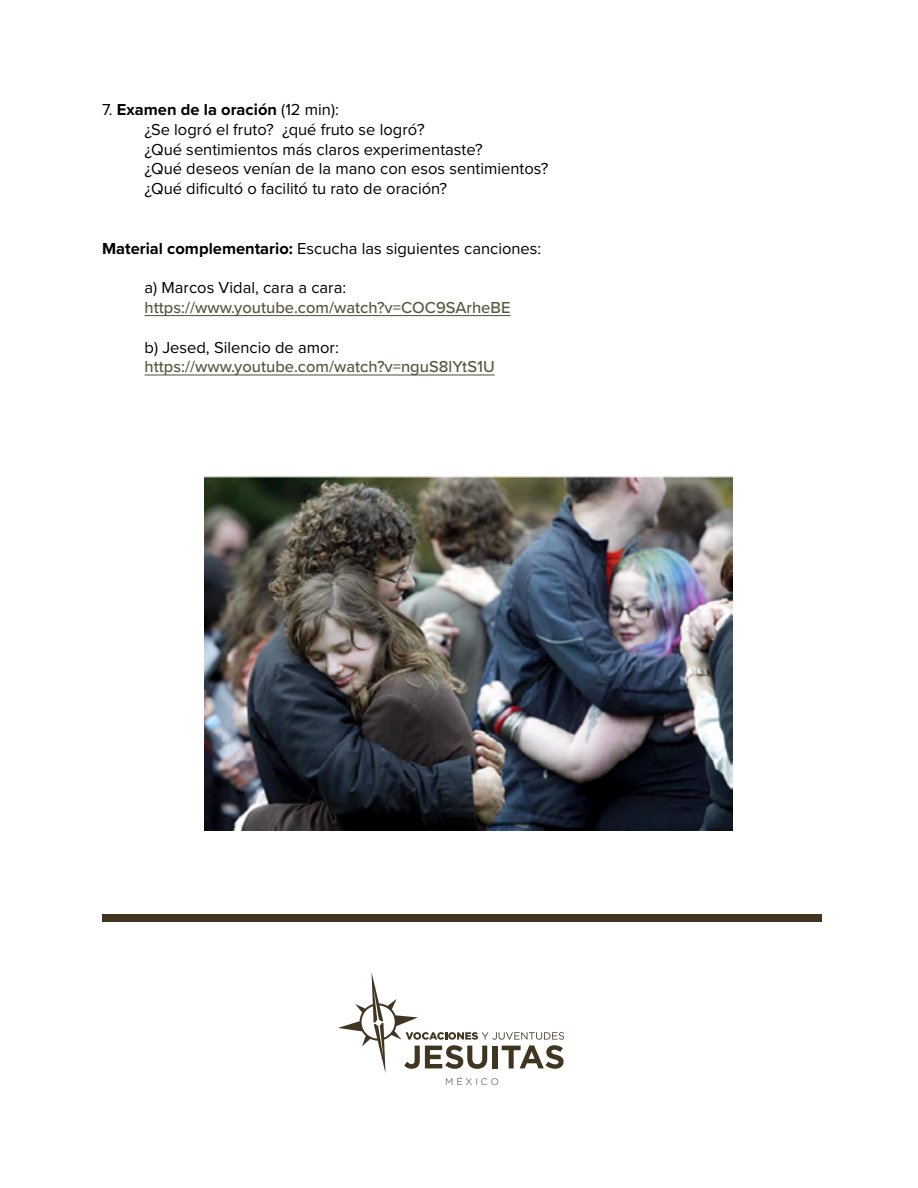
<style>
.page{position:relative;width:918px;height:1188px;background:#fff}
.page>*{position:absolute;margin:0;border:0;box-sizing:border-box;transform-origin:0 0}
.t1{font:16.5px/19.8px "Proxima Nova";color:#000}
.t2{font:500 16.5px "Proxima Nova";color:#595640}
.t3{font:300 9.6px "Gotham";color:#403521}
.s1{font-weight:700}
</style>
<div class="page">
<hr style="left:145px;top:315px;width:366px;height:1px;background:#595640">
<hr style="left:145px;top:374px;width:350px;height:2px;background:#595640">
<svg style="left:338px;top:972px;width:226px;height:101px"></svg>
<div style="left:102px;top:915px;width:720px;height:7px;background:#403521"></div>
<img style="left:205px;top:477px;width:527px;height:353px">
<p class="t1" style="left:145px;top:99px;width:405px;text-indent:-43px">7. <span class="s1">Examen de la oración</span> (12 min):<br>¿Se logró el fruto? ¿qué fruto se logró?<br>¿Qué sentimientos más claros experimentaste?<br>¿Qué deseos venían de la mano con esos sentimientos? ¿Qué dificultó o facilitó tu rato de oración?</p>
<p class="t1" style="left:102px;top:238px;width:441px"><span class="s1">Material complementario:</span> Escucha las siguientes canciones:</p>
<p class="t1" style="left:145px;top:277px;width:203px">a) Marcos Vidal, cara a cara:</p>
<p class="t2" style="left:145px;top:295px;width:367px">https://www.youtube.com/watch?v=COC9SArheBE</p>
<p class="t1" style="left:145px;top:337px;width:196px">b) Jesed, Silencio de amor:</p>
<p class="t2" style="left:145px;top:355px;width:352px">https://www.youtube.com/watch?v=nguS8lYtS1U</p>
<p class="t3" style="left:445px;top:1076px;width:55px">M É X I C O</p>
</div>
